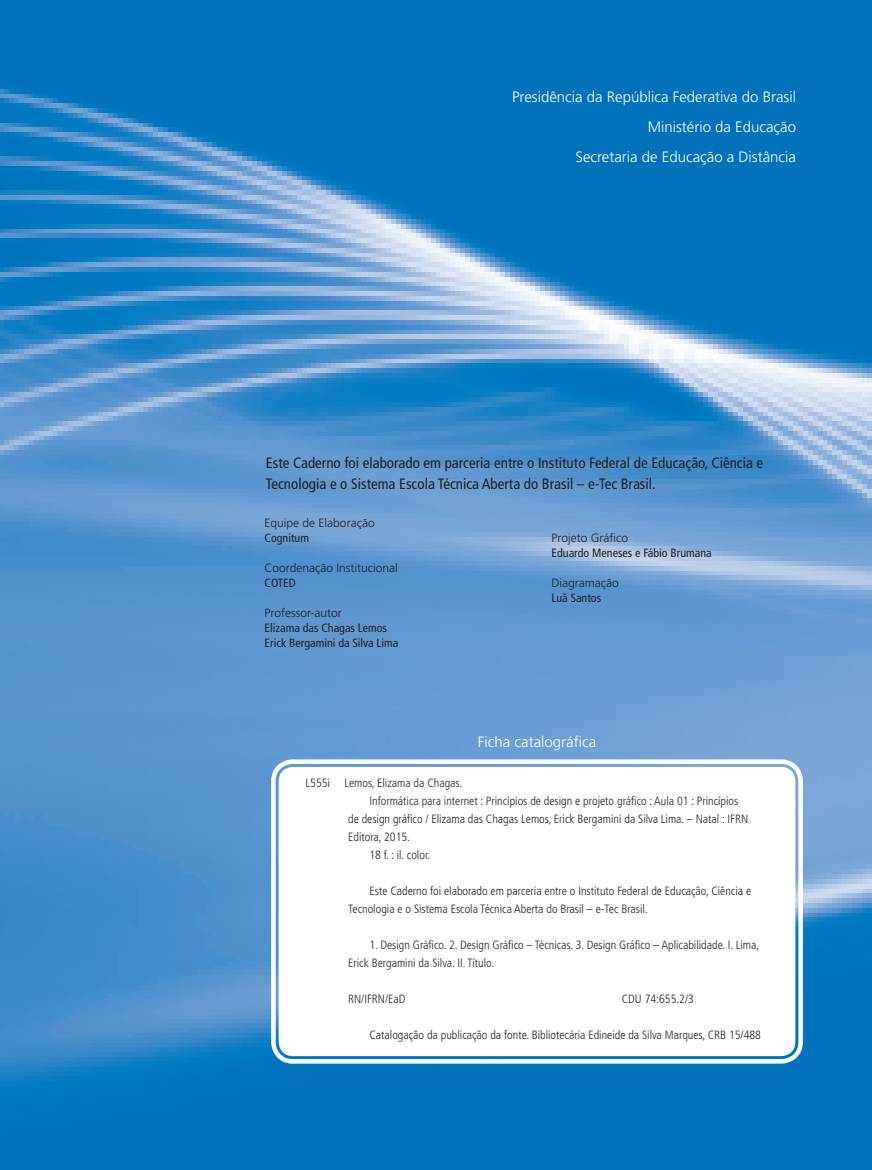
<style>
.page{position:relative;width:872px;height:1170px;background:#fff}
.page>*{position:absolute;margin:0;border:0;box-sizing:border-box;transform-origin:0 0}
.t1{font:condensed 15px/21px "Frutiger LT Std";color:#231f20}
.t2{font:300 15px/30px "Frutiger LT Std";color:#fff;text-align:right}
.t3{font:300 condensed 12px/18px "Frutiger LT Std";color:#231f20}
.t4{font:condensed 12px/15px "Frutiger LT Std";color:#231f20}
.t5{font:300 12px "Frutiger LT Std";color:#231f20}
</style>
<div class="page">
<img style="left:0;top:0;width:872px;height:1169px">
<svg style="left:271px;top:759px;width:532px;height:304px"></svg>
<svg style="left:279px;top:766px;width:516px;height:290px"></svg>
<p class="t2" style="left:512px;top:82px;width:285px">Presidência da República Federativa do Brasil<br>Ministério da Educação<br>Secretaria de Educação a Distância</p>
<p class="t1" style="left:266px;top:452px;width:499px">Este Caderno foi elaborado em parceria entre o Instituto Federal de Educação, Ciência e<br>Tecnologia e o Sistema Escola Técnica Aberta do Brasil – e-Tec Brasil.</p>
<p class="t5" style="left:265px;top:516px;width:112px">Equipe de Elaboração</p>
<p class="t4" style="left:265px;top:530px;width:46px">Cognitum</p>
<p class="t5" style="left:265px;top:561px;width:135px">Coordenação Institucional</p>
<p class="t4" style="left:265px;top:575px;width:33px">COTED</p>
<p class="t5" style="left:265px;top:606px;width:79px">Professor-autor</p>
<p class="t4" style="left:265px;top:620px;width:135px">Elizama das Chagas Lemos<br>Erick Bergamini da Silva Lima</p>
<p class="t5" style="left:551px;top:531px;width:78px">Projeto Gráfico</p>
<p class="t4" style="left:551px;top:545px;width:162px">Eduardo Meneses e Fábio Brumana</p>
<p class="t5" style="left:551px;top:576px;width:69px">Diagramação</p>
<p class="t4" style="left:551px;top:590px;width:51px">Luã Santos</p>
<p class="t2" style="left:478px;top:727px;width:120px">Ficha catalográfica</p>
<p class="t3" style="left:306px;top:773px;width:158px">L555i Lemos, Elizama da Chagas.</p>
<p class="t3" style="left:369px;top:791px;width:370px">Informática para internet : Princípios de design e projeto gráfico : Aula 01 : Princípios</p>
<p class="t3" style="left:348px;top:809px;width:401px">de design gráfico / Elizama das Chagas Lemos, Erick Bergamini da Silva Lima. – Natal : IFRN</p>
<p class="t3" style="left:348px;top:827px;width:63px">Editora, 2015.</p>
<p class="t3" style="left:369px;top:845px;width:62px">18 f. : il. color.</p>
<p class="t3" style="left:348px;top:881px;width:404px;text-indent:21px">Este Caderno foi elaborado em parceria entre o Instituto Federal de Educação, Ciência e<br>Tecnologia e o Sistema Escola Técnica Aberta do Brasil – e-Tec Brasil.</p>
<p class="t3" style="left:348px;top:935px;width:412px;text-indent:21px">1. Design Gráfico. 2. Design Gráfico – Técnicas. 3. Design Gráfico – Aplicabilidade. I. Lima,<br>Erick Bergamini da Silva. II. Título.</p>
<p class="t3" style="left:348px;top:989px;width:59px">RN/IFRN/EaD</p>
<p class="t3" style="left:622px;top:989px;width:74px">CDU 74:655.2/3</p>
<p class="t3" style="left:369px;top:1025px;width:393px">Catalogação da publicação da fonte. Bibliotecária Edineide da Silva Marques, CRB 15/488</p>
</div>
